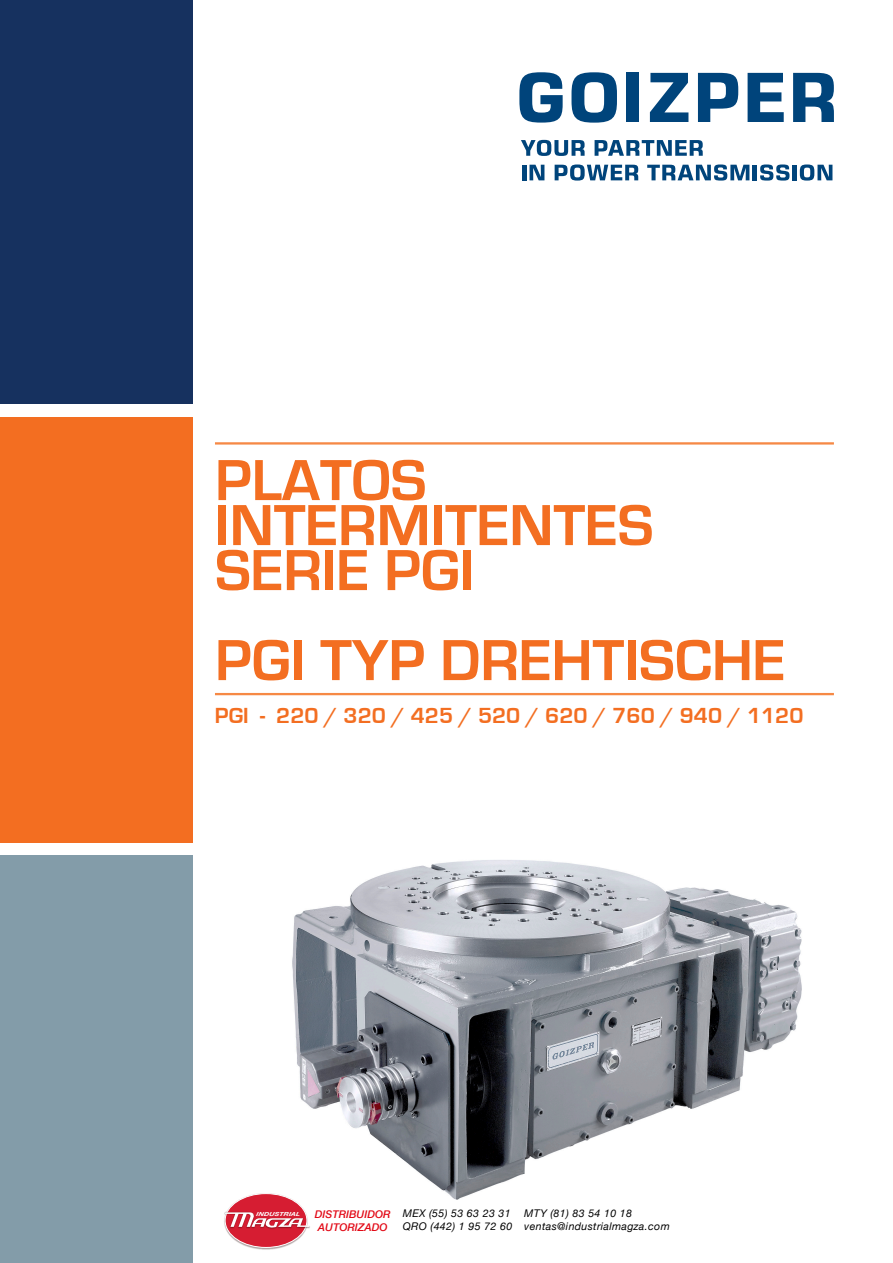
<style>
.page{position:relative;width:893px;height:1263px;background:#fff}
.page>*{position:absolute;margin:0;border:0;box-sizing:border-box;transform-origin:0 0}
.t1{font:700 60px/45px "Eurostile";color:#f36e21}
.t2{font:700 22.5px "Eurostile";color:#f36e21}
.t3{font:italic 10.65px/13px "Helvetica Neue";letter-spacing:.035em;color:#000}
.t4{font:italic 500 10.65px/12.8px "Helvetica Neue";color:#e20916}
.t5{font:italic 700 5.55px "Helvetica Neue";color:#fff;scale:1.26 1}
</style>
<div class="page">
<svg style="left:519px;top:72px;width:44px;height:51px"></svg>
<svg style="left:571px;top:72px;width:46px;height:51px"></svg>
<div style="left:627px;top:73px;width:12px;height:49px;background:#00447b"></div>
<svg style="left:650px;top:73px;width:38px;height:49px"></svg>
<svg style="left:698px;top:73px;width:40px;height:49px"></svg>
<svg style="left:748px;top:73px;width:36px;height:49px"></svg>
<svg style="left:793px;top:73px;width:41px;height:49px"></svg>
<svg style="left:521px;top:140px;width:64px;height:16px"></svg>
<svg style="left:595px;top:140px;width:108px;height:16px"></svg>
<hr style="left:522px;top:165px;width:4px;height:15px;background:#00447b">
<svg style="left:529px;top:165px;width:15px;height:15px"></svg>
<svg style="left:555px;top:164px;width:83px;height:17px"></svg>
<svg style="left:647px;top:164px;width:102px;height:17px"></svg>
<hr style="left:753px;top:165px;width:4px;height:15px;background:#00447b">
<svg style="left:760px;top:164px;width:29px;height:17px"></svg>
<hr style="left:793px;top:165px;width:4px;height:15px;background:#00447b">
<svg style="left:800px;top:164px;width:32px;height:17px"></svg>
<div style="left:0;top:417px;width:193px;height:425px;background:#f36e21"></div>
<div style="left:0;top:856px;width:193px;height:407px;background:#839ca9"></div>
<div style="left:0;top:0;width:193px;height:404px;background:#16315f"></div>
<hr style="left:215px;top:442px;width:619px;height:3px;background:#f68945">
<hr style="left:215px;top:693px;width:619px;height:2px;background:#f68945">
<img style="left:292px;top:860px;width:510px;height:340px">
<img style="left:226px;top:1192px;width:83px;height:58px">
<div style="left:225px;top:1193px;width:82px;height:54px;background:#d61d32;border-radius:50%"></div>
<img style="left:224px;top:1212px;width:86px;height:18px">
<svg style="left:225px;top:1212px;width:84px;height:15px"></svg>
<p class="t1" style="left:215px;top:459px;width:440px">PLATOS<br>INTERMITENTES</p>
<p class="t1" style="left:215px;top:549px;width:261px">SERIE PGI</p>
<p class="t1" style="left:215px;top:639px;width:572px">PGI TYP DREHTISCHE</p>
<p class="t2" style="left:215px;top:704px;width:590px">PGI - 220 / 320 / 425 / 520 / 620 / 760 / 940 / 1120</p>
<p class="t5" style="left:256px;top:1210px;width:38px">INDUSTRIA L</p>
<p class="t4" style="left:315px;top:1207px;width:77px">DISTRIBUIDOR<br>AUTORIZADO</p>
<p class="t3" style="left:403px;top:1207px;width:111px">MEX (55) 53 63 23 31<br>QRO (442) 1 95 72 60</p>
<p class="t3" style="left:524px;top:1207px;width:147px">MTY (81) 83 54 10 18 ventas@industrialmagza.com</p>
</div>
